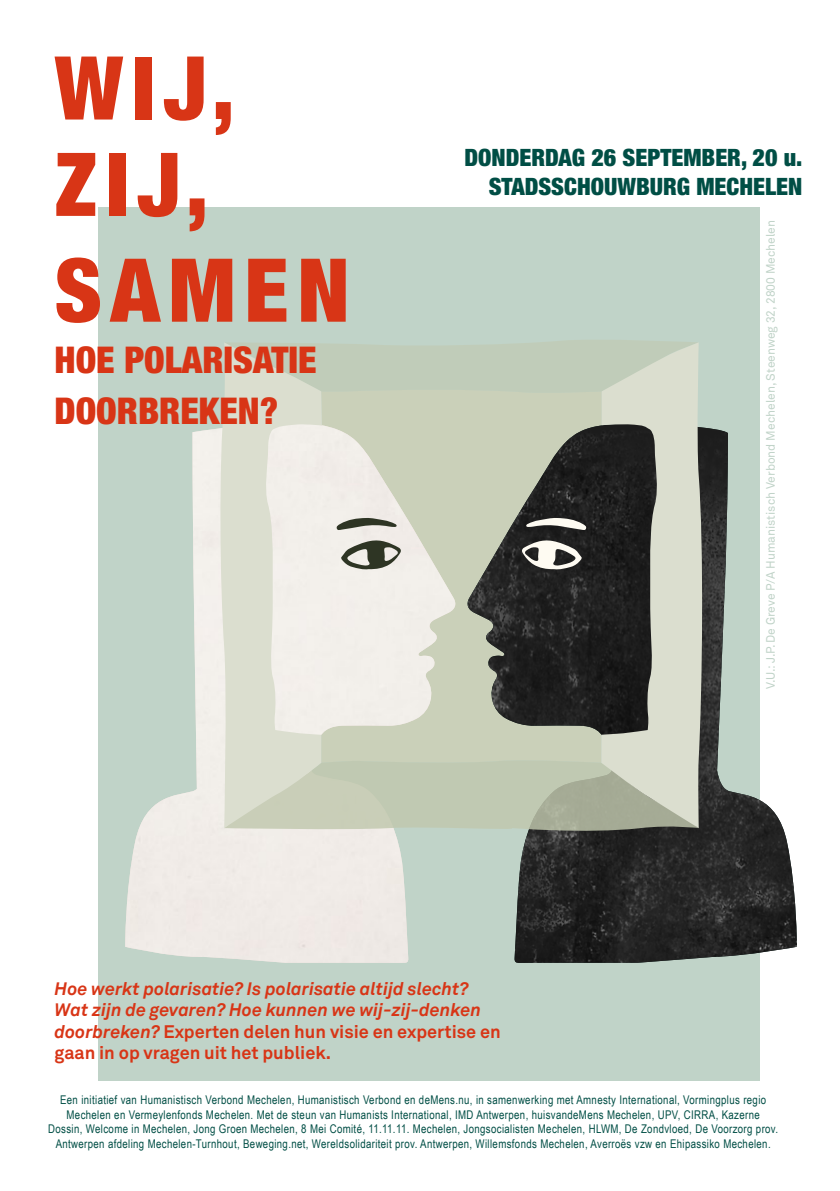
<style>
.page{position:relative;width:840px;height:1191px;background:#fff}
.page>*{position:absolute;margin:0;border:0;box-sizing:border-box;transform-origin:0 0}
.t1{font:900 condensed 88.2px/96.4px "Helvetica Neue LT Pro";letter-spacing:.1em;color:#d83516}
.t2{font:900 condensed 36.8px/51.2px "Helvetica Neue LT Pro";color:#d83516}
.t3{font:900 condensed 24px/28.8px "Helvetica Neue LT Pro";color:#004e45;text-align:right}
.t4{font:italic 700 18px/21.6px "Akkurat";color:#d83516}
.t5{font:12px/14.4px "Arial Narrow";letter-spacing:.03em;color:#004e45;text-align:center}
.t6{font:12px "Akkurat";color:#c0d3c8}
.s1{font-style:normal}
</style>
<div class="page">
<div style="left:98px;top:208px;width:660px;height:873px;background:#c0d3c8"></div>
<div style="left:322px;top:394px;width:279px;height:365px;background:#cad0b9"></div>
<img style="left:125px;top:422px;width:332px;height:541px">
<svg style="left:340px;top:539px;width:61px;height:31px;background:#96988d"></svg>
<svg style="left:336px;top:518px;width:60px;height:13px"></svg>
<img style="left:465px;top:424px;width:331px;height:539px">
<svg style="left:322px;top:340px;width:348px;height:54px"></svg>
<svg style="left:224px;top:759px;width:474px;height:73px"></svg>
<svg style="left:218px;top:343px;width:104px;height:485px;background:#e0e2d6"></svg>
<svg style="left:601px;top:342px;width:102px;height:486px;background:#96988e"></svg>
<svg style="left:521px;top:539px;width:60px;height:31px;background:#888782"></svg>
<svg style="left:525px;top:518px;width:61px;height:13px"></svg>
<h1 class="t1" style="left:55px;top:39px;width:181px">WIJ,<br>ZIJ,</h1>
<h1 class="t1" style="left:55px;top:241px;width:296px">SAMEN</h1>
<h2 class="t2" style="left:55px;top:334px;width:263px">HOE POLARISATIE<br>DOORBREKEN?</h2>
<h3 class="t3" style="left:464px;top:143px;width:339px">DONDERDAG 26 SEPTEMBER, 20 u.<br>STADSSCHOUWBURG MECHELEN</h3>
<p class="t6" style="left:762px;top:689px;width:471px;rotate:-90deg">V.U.: J.P. De Greve P/A Humanistisch Verbond Mechelen, Steenweg 32, 2800 Mechelen</p>
<h3 class="t4" style="left:55px;top:977px;width:447px">Hoe werkt polarisatie? Is polarisatie altijd slecht?<br>Wat zijn de gevaren? Hoe kunnen we wij-zij-denken doorbreken? <span class="s1">Experten delen hun visie en expertise en gaan in op vragen uit het publiek.</span></h3>
<p class="t5" style="left:48px;top:1093px;width:731px">Een initiatief van Humanistisch Verbond Mechelen, Humanistisch Verbond en deMens.nu, in samenwerking met Amnesty International, Vormingplus regio Mechelen en Vermeylenfonds Mechelen. Met de steun van Humanists International, IMD Antwerpen, huisvandeMens Mechelen, UPV, CIRRA, Kazerne Dossin, Welcome in Mechelen, Jong Groen Mechelen, 8 Mei Comité, 11.11.11. Mechelen, Jongsocialisten Mechelen, HLWM, De Zondvloed, De Voorzorg prov.<br>Antwerpen afdeling Mechelen-Turnhout, Beweging.net, Wereldsolidariteit prov. Antwerpen, Willemsfonds Mechelen, Averroës vzw en Ehipassiko Mechelen.</p>
</div>
